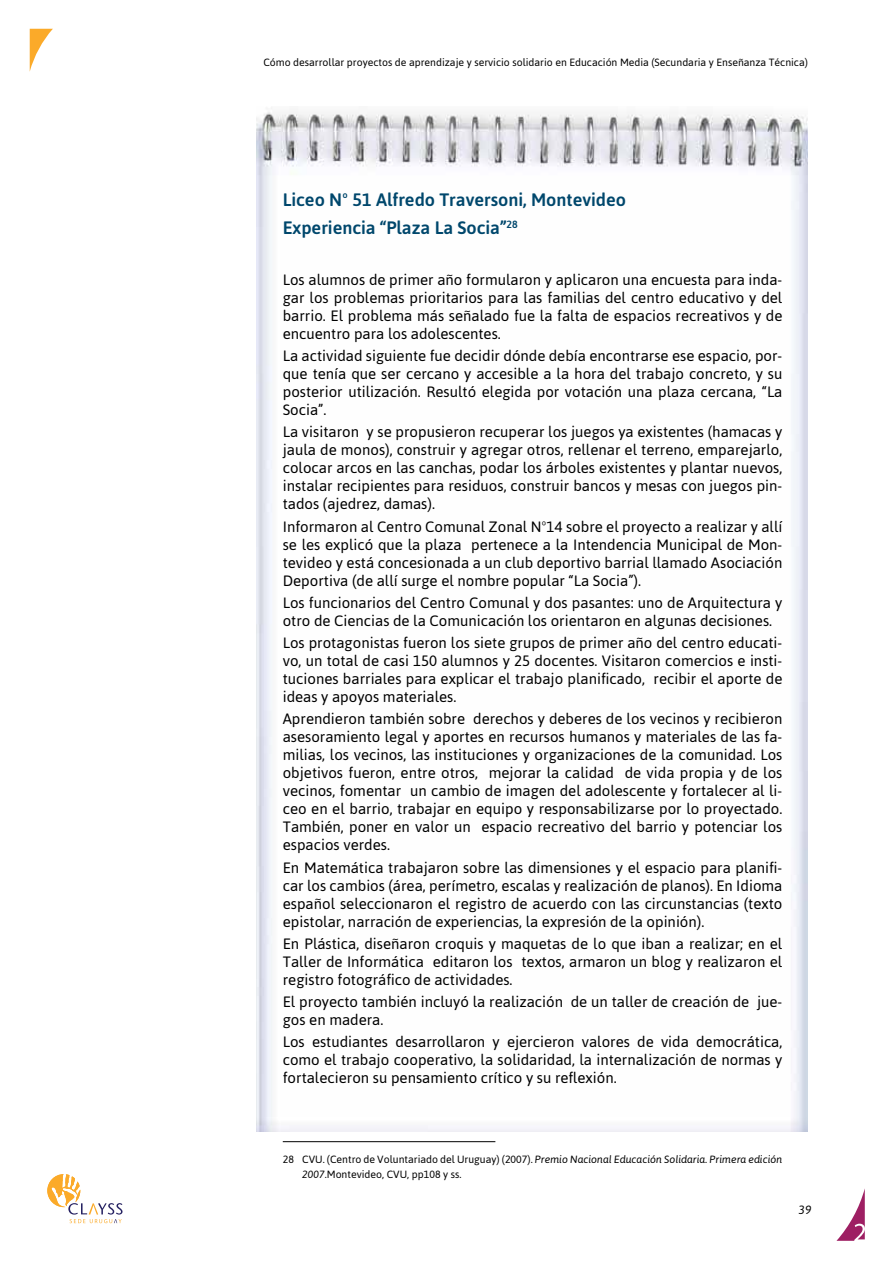
<style>
.page{position:relative;width:893px;height:1263px;background:#fff}
.page>*{position:absolute;margin:0;border:0;box-sizing:border-box;transform-origin:0 0}
.t1{font:500 18px/28.2px "Asap";color:#00476c}
.t2{font:15px/18px "Asap";color:#000;text-align:justify}
.t3{font:italic 12px "Asap";color:#000}
.t4{font:10.5px/15px "Asap";color:#000}
.s1{font-style:italic}
</style>
<div class="page">
<svg style="left:47px;top:1174px;width:76px;height:49px"></svg>
<svg style="left:30px;top:29px;width:23px;height:42px"></svg>
<svg style="left:836px;top:1188px;width:29px;height:53px"></svg>
<img style="left:257px;top:108px;width:551px;height:1023px">
<hr style="left:283px;top:1141px;width:212px;height:1px;background:#000">
<p class="t4" style="left:263px;top:54px;width:546px">Cómo desarrollar proyectos de aprendizaje y servicio solidario en Educación Media (Secundaria y Enseñanza Técnica)</p>
<p class="t1" style="left:283px;top:185px;width:345px">Liceo Nº 51 Alfredo Traversoni, Montevideo<br>Experiencia “Plaza La Socia”<sup>28</sup></p>
<p class="t2" style="left:283px;top:270px;width:501px">Los alumnos de primer año formularon y aplicaron una encuesta para inda&shy;gar los problemas prioritarios para las familias del centro educativo y del barrio. El problema más señalado fue la falta de espacios recreativos y de encuentro para los adolescentes.</p>
<p class="t2" style="left:283px;top:346px;width:501px">La actividad siguiente fue decidir dónde debía encontrarse ese espacio, por&shy;que tenía que ser cercano y accesible a la hora del trabajo concreto, y su posterior utilización. Resultó elegida por votación una plaza cercana, “La Socia”.</p>
<p class="t2" style="left:283px;top:423px;width:501px">La visitaron y se propusieron recuperar los juegos ya existentes (hamacas y jaula de monos), construir y agregar otros, rellenar el terreno, emparejarlo, colocar arcos en las canchas, podar los árboles existentes y plantar nuevos, instalar recipientes para residuos, construir bancos y mesas con juegos pin&shy;tados (ajedrez, damas).</p>
<p class="t2" style="left:283px;top:517px;width:501px">Informaron al Centro Comunal Zonal Nº14 sobre el proyecto a realizar y allí se les explicó que la plaza pertenece a la Intendencia Municipal de Mon&shy;tevideo y está concesionada a un club deportivo barrial llamado Asociación Deportiva (de allí surge el nombre popular “La Socia”).</p>
<p class="t2" style="left:283px;top:593px;width:501px">Los funcionarios del Centro Comunal y dos pasantes: uno de Arquitectura y otro de Ciencias de la Comunicación los orientaron en algunas decisiones.</p>
<p class="t2" style="left:283px;top:633px;width:501px">Los protagonistas fueron los siete grupos de primer año del centro educati&shy;vo, un total de casi 150 alumnos y 25 docentes. Visitaron comercios e insti&shy;tuciones barriales para explicar el trabajo planificado, recibir el aporte de ideas y apoyos materiales.</p>
<p class="t2" style="left:283px;top:709px;width:501px">Aprendieron también sobre derechos y deberes de los vecinos y recibieron asesoramiento legal y aportes en recursos humanos y materiales de las fa&shy;milias, los vecinos, las instituciones y organizaciones de la comunidad. Los objetivos fueron, entre otros, mejorar la calidad de vida propia y de los vecinos, fomentar un cambio de imagen del adolescente y fortalecer al li&shy;ceo en el barrio, trabajar en equipo y responsabilizarse por lo proyectado.<br>También, poner en valor un espacio recreativo del barrio y potenciar los espacios verdes.</p>
<p class="t2" style="left:283px;top:858px;width:501px">En Matemática trabajaron sobre las dimensiones y el espacio para planifi&shy;car los cambios (área, perímetro, escalas y realización de planos). En Idioma español seleccionaron el registro de acuerdo con las circunstancias (texto epistolar, narración de experiencias, la expresión de la opinión).</p>
<p class="t2" style="left:283px;top:934px;width:501px">En Plástica, diseñaron croquis y maquetas de lo que iban a realizar; en el Taller de Informática editaron los textos, armaron un blog y realizaron el registro fotográfico de actividades.</p>
<p class="t2" style="left:283px;top:992px;width:501px">El proyecto también incluyó la realización de un taller de creación de jue&shy;gos en madera.</p>
<p class="t2" style="left:283px;top:1032px;width:501px">Los estudiantes desarrollaron y ejercieron valores de vida democrática, como el trabajo cooperativo, la solidaridad, la internalización de normas y fortalecieron su pensamiento crítico y su reflexión.</p>
<p class="t4" style="left:302px;top:1151px;width:482px;text-indent:-19px">28 CVU. (Centro de Voluntariado del Uruguay) (2007). <span class="s1">Premio Nacional Educación Solidaria. Primera edición<br>2007</span>.Montevideo, CVU, pp108 y ss.</p>
<p class="t3" style="left:799px;top:1202px;width:14px">39</p>
</div>
